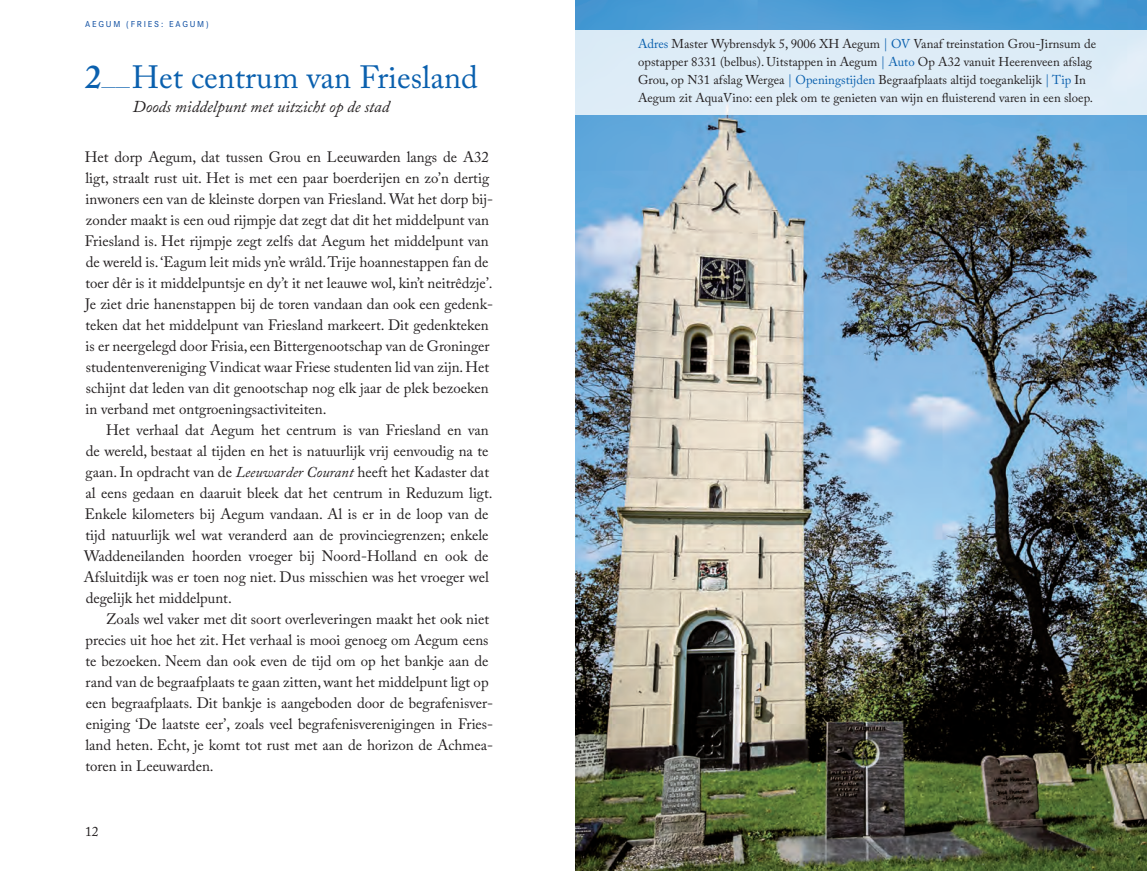
<style>
.page{position:relative;width:1147px;height:871px;background:#fff}
.page>*{position:absolute;margin:0;border:0;box-sizing:border-box;transform-origin:0 0}
.t1{font:600 33px "Adobe Caslon Pro";color:#0a60ae}
.t2{font:31.95px "Adobe Caslon Pro";color:#0a60ae}
.t3{font:italic 16.5px "Adobe Caslon Pro";color:#231f20}
.t4{font:15px/21px "Adobe Caslon Pro";color:#231f20}
.t5{font:13.5px "Adobe Caslon Pro";color:#231f20}
.t6{font:13.5px "Adobe Caslon Pro";color:#0a60ae;scale:2.1 1}
.t7{font:12.75px/18px "Adobe Caslon Pro";color:#231f20}
.t8{font:500 9px "Corporate S";letter-spacing:.2em;color:#1855a5}
.s1{font-style:italic}
.s2{color:#0a60ae}
</style>
<div class="page">
<img style="left:575px;top:0;width:571px;height:870px">
<div style="left:574px;top:30px;width:572px;height:85px;background:#deedf7"></div>
<p class="t8" style="left:85px;top:18px;width:125px">AEGUM (FRIES: EAGUM)</p>
<h2 class="t2" style="left:132px;top:58px;width:347px">Het centrum van Friesland</h2>
<p class="t3" style="left:133px;top:97px;width:258px">Doods middelpunt met uitzicht op de stad</p>
<p class="t4" style="left:85px;top:146px;width:410px">Het dorp Aegum, dat tussen Grou en Leeuwarden langs de A32 ligt, straalt rust uit. Het is met een paar boerderijen en zo’n dertig inwoners een van de kleinste dorpen van Friesland. Wat het dorp bij&shy;zonder maakt is een oud rijmpje dat zegt dat dit het middelpunt van Friesland is. Het rijmpje zegt zelfs dat Aegum het middelpunt van de wereld is. ‘Eagum leit mids yn’e wrâld. Trije hoannestappen fan de toer dêr is it middelpuntsje en dy’t it net leauwe wol, kin’t neitrêdzje’.<br>Je ziet drie hanenstappen bij de toren vandaan dan ook een gedenk&shy;teken dat het middelpunt van Friesland markeert. Dit gedenkteken is er neergelegd door Frisia, een Bittergenootschap van de Groninger studentenvereniging Vindicat waar Friese studenten lid van zijn. Het schijnt dat leden van dit genootschap nog elk jaar de plek bezoeken in verband met ontgroeningsactiviteiten.</p>
<p class="t4" style="left:84px;top:419px;width:410px;text-indent:22px">Het verhaal dat Aegum het centrum is van Friesland en van de wereld, bestaat al tijden en het is natuurlijk vrij eenvoudig na te gaan. In opdracht van de <span class="s1">Leeuwarder Courant</span> heeft het Kadaster dat al eens gedaan en daaruit bleek dat het centrum in Reduzum ligt.<br>Enkele kilometers bij Aegum vandaan. Al is er in de loop van de tijd natuurlijk wel wat veranderd aan de provinciegrenzen; enkele Waddeneilanden hoorden vroeger bij Noord-Holland en ook de Afsluitdijk was er toen nog niet. Dus misschien was het vroeger wel degelijk het middelpunt.</p>
<p class="t4" style="left:85px;top:608px;width:409px;text-indent:21px">Zoals wel vaker met dit soort overleveringen maakt het ook niet precies uit hoe het zit. Het verhaal is mooi genoeg om Aegum eens te bezoeken. Neem dan ook even de tijd om op het bankje aan de rand van de begraafplaats te gaan zitten, want het middelpunt ligt op een begraafplaats. Dit bankje is aangeboden door de begrafenisver&shy;eniging ‘De laatste eer’, zoals veel begrafenisverenigingen in Fries&shy;land heten. Echt, je komt tot rust met aan de horizon de Achmea&shy;toren in Leeuwarden.</p>
<h1 class="t1" style="left:85px;top:57px;width:18px">2</h1>
<p class="t6" style="left:102px;top:74px;width:15px">__</p>
<p class="t5" style="left:85px;top:823px;width:15px">12</p>
<p class="t7" style="left:638px;top:34px;width:459px"><span class="s2">Adres</span> Master Wybrensdyk 5, 9006 XH Aegum <span class="s2">| OV</span> Vanaf treinstation Grou-Jirnsum de opstapper 8331 (belbus). Uitstappen in Aegum <span class="s2">| Auto</span> Op A32 vanuit Heerenveen afslag Grou, op N31 afslag Wergea <span class="s2">| Openingstijden</span> Begraafplaats altijd toegankelijk <span class="s2">| Tip</span> In Aegum zit AquaVino: een plek om te genieten van wijn en fluisterend varen in een sloep.</p>
</div>
